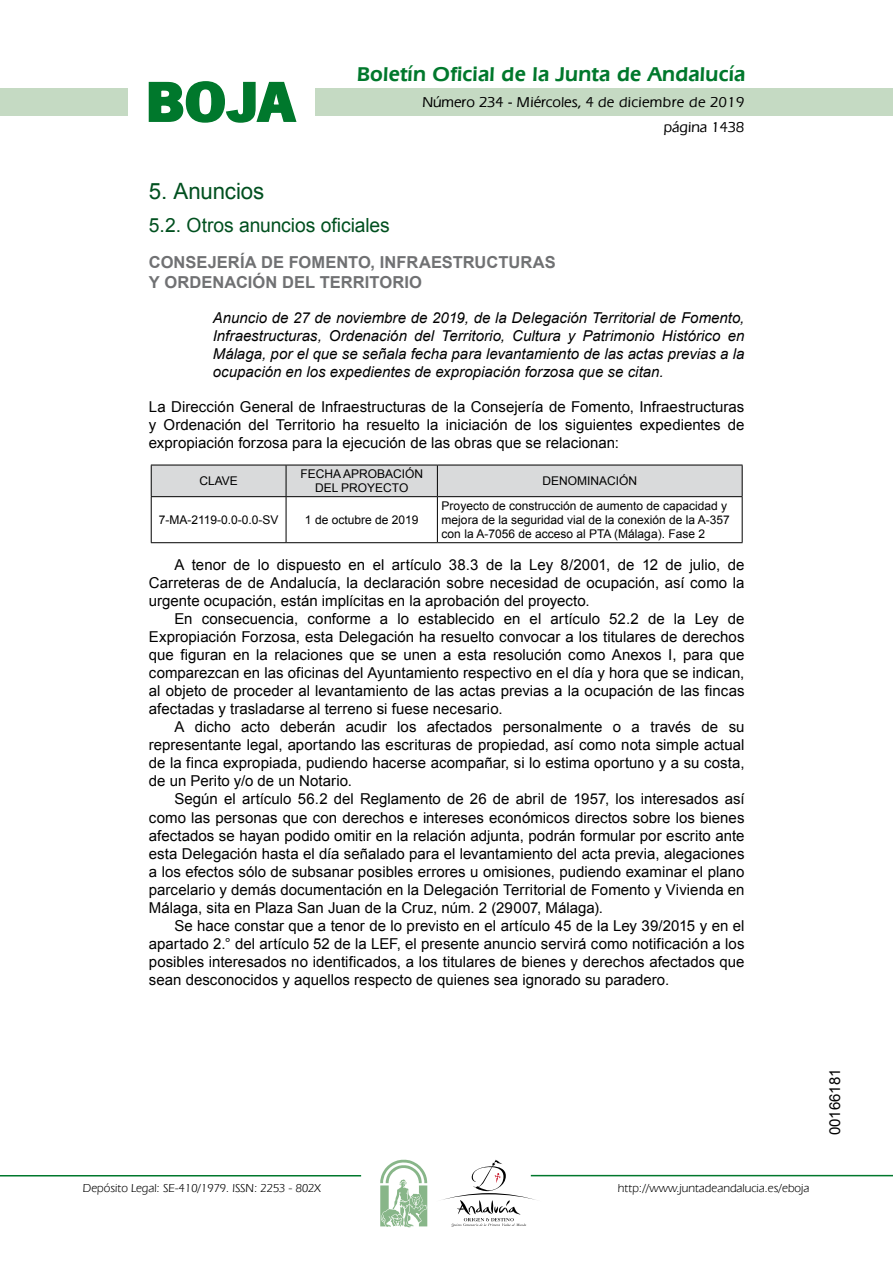
<style>
.page{position:relative;width:893px;height:1263px;background:#fff}
.page>*{position:absolute;margin:0;border:0;box-sizing:border-box;transform-origin:0 0}
.t1{font:700 57.75px "News Got T";color:#00782c;scale:1.14 1}
.t2{font:22.5px "Arial";letter-spacing:-.005em;color:#00501f}
.t3{font:600 21px "Eras IT Cby BT";letter-spacing:.01em;color:#00782c}
.t4{font:19.5px "Arial";letter-spacing:-.005em;color:#00501f}
.t5{font:700 16.5px/19.5px "Arial";letter-spacing:.005em;color:#707173}
.t6{font:15px/18px "Arial";color:#000;text-align:justify}
.t7{font:italic 15px/18px "Arial";color:#000;text-align:justify}
.t8{font:500 15px/24.5px "Eras IT Cby BT";color:#000;text-align:right}
.t9{font:12px/14.4px "Arial";color:#000;text-align:center}
.t10{font:12px "Eras IT Cby BT";color:#000}
</style>
<div class="page">
<div style="left:315px;top:88px;width:577px;height:28px;background:#c5dac3"></div>
<div style="left:0;top:88px;width:128px;height:28px;background:#c5dac3"></div>
<hr style="left:0;top:1175px;width:361px;height:2px;background:#00782c">
<hr style="left:531px;top:1175px;width:361px;height:1px;background:#00782c">
<svg style="left:148px;top:81px;width:149px;height:42px"></svg>
<svg style="left:380px;top:1159px;width:47px;height:68px"></svg>
<svg style="left:442px;top:1160px;width:100px;height:67px"></svg>
<div style="left:152px;top:466px;width:589px;height:30px;background:#d9dadb"></div>
<hr style="left:151px;top:465px;width:135px;height:1px;background:#000">
<hr style="left:151px;top:465px;width:1px;height:31px;background:#000">
<hr style="left:286px;top:465px;width:151px;height:1px;background:#000">
<hr style="left:286px;top:465px;width:1px;height:31px;background:#000">
<hr style="left:437px;top:465px;width:305px;height:1px;background:#000">
<hr style="left:437px;top:465px;width:1px;height:31px;background:#000">
<hr style="left:741px;top:465px;width:1px;height:31px;background:#000">
<hr style="left:151px;top:496px;width:135px;height:1px;background:#000">
<hr style="left:151px;top:497px;width:1px;height:45px;background:#000">
<hr style="left:286px;top:496px;width:151px;height:1px;background:#000">
<hr style="left:286px;top:497px;width:1px;height:45px;background:#000">
<hr style="left:437px;top:496px;width:305px;height:1px;background:#000">
<hr style="left:437px;top:497px;width:1px;height:45px;background:#000">
<hr style="left:741px;top:497px;width:1px;height:45px;background:#000">
<hr style="left:151px;top:542px;width:135px;height:1px;background:#000">
<hr style="left:286px;top:542px;width:151px;height:1px;background:#000">
<hr style="left:437px;top:542px;width:305px;height:1px;background:#000">
<h1 class="t1" style="left:145px;top:68px;width:133px">BOJA</h1>
<h3 class="t3" style="left:357px;top:62px;width:390px">Boletín Oficial de la Junta de Andalucía</h3>
<p class="t8" style="left:422px;top:90px;width:323px">Número 234 - Miércoles, 4 de diciembre de 2019 página 1438</p>
<h2 class="t2" style="left:149px;top:177px;width:117px">5. Anuncios</h2>
<h3 class="t4" style="left:149px;top:212px;width:242px">5.2. Otros anuncios oficiales</h3>
<p class="t5" style="left:149px;top:253px;width:408px">CONSEJERÍA DE FOMENTO, INFRAESTRUCTURAS<br>Y ORDENACIÓN DEL TERRITORIO</p>
<p class="t7" style="left:213px;top:309px;width:533px">Anuncio de 27 de noviembre de 2019, de la Delegación Territorial de Fomento, Infraestructuras, Ordenación del Territorio, Cultura y Patrimonio Histórico en Málaga, por el que se señala fecha para levantamiento de las actas previas a la ocupación en los expedientes de expropiación forzosa que se citan.</p>
<p class="t6" style="left:149px;top:398px;width:597px">La Dirección General de Infraestructuras de la Consejería de Fomento, Infraestructuras y Ordenación del Territorio ha resuelto la iniciación de los siguientes expedientes de expropiación forzosa para la ejecución de las obras que se relacionan:</p>
<p class="t9" style="left:199px;top:474px;width:40px">CLAVE</p>
<p class="t9" style="left:300px;top:467px;width:124px">FECHA APROBACIÓN<br>DEL PROYECTO</p>
<p class="t9" style="left:542px;top:474px;width:96px">DENOMINACIÓN</p>
<p class="t9" style="left:159px;top:513px;width:121px">7-MA-2119-0.0-0.0-SV</p>
<p class="t9" style="left:305px;top:513px;width:115px">1 de octubre de 2019</p>
<p class="t9" style="left:441px;top:498px;width:290px;text-align:left">Proyecto de construcción de aumento de capacidad y mejora de la seguridad vial de la conexión de la A-357 con la A-7056 de acceso al PTA (Málaga). Fase 2</p>
<p class="t6" style="left:149px;top:555px;width:597px;text-indent:26px">A tenor de lo dispuesto en el artículo 38.3 de la Ley 8/2001, de 12 de julio, de Carreteras de de Andalucía, la declaración sobre necesidad de ocupación, así como la urgente ocupación, están implícitas en la aprobación del proyecto.</p>
<p class="t6" style="left:149px;top:610px;width:597px;text-indent:26px">En consecuencia, conforme a lo establecido en el artículo 52.2 de la Ley de Expropiación Forzosa, esta Delegación ha resuelto convocar a los titulares de derechos que figuran en la relaciones que se unen a esta resolución como Anexos I, para que comparezcan en las oficinas del Ayuntamiento respectivo en el día y hora que se indican, al objeto de proceder al levantamiento de las actas previas a la ocupación de las fincas afectadas y trasladarse al terreno si fuese necesario.</p>
<p class="t6" style="left:149px;top:718px;width:597px;text-indent:26px">A dicho acto deberán acudir los afectados personalmente o a través de su representante legal, aportando las escrituras de propiedad, así como nota simple actual de la finca expropiada, pudiendo hacerse acompañar, si lo estima oportuno y a su costa, de un Perito y/o de un Notario.</p>
<p class="t6" style="left:149px;top:790px;width:597px;text-indent:26px">Según el artículo 56.2 del Reglamento de 26 de abril de 1957, los interesados así como las personas que con derechos e intereses económicos directos sobre los bienes afectados se hayan podido omitir en la relación adjunta, podrán formular por escrito ante esta Delegación hasta el día señalado para el levantamiento del acta previa, alegaciones a los efectos sólo de subsanar posibles errores u omisiones, pudiendo examinar el plano parcelario y demás documentación en la Delegación Territorial de Fomento y Vivienda en Málaga, sita en Plaza San Juan de la Cruz, núm. 2 (29007, Málaga).</p>
<p class="t6" style="left:149px;top:917px;width:597px;text-indent:26px">Se hace constar que a tenor de lo previsto en el artículo 45 de la Ley 39/2015 y en el apartado 2.° del artículo 52 de la LEF, el presente anuncio servirá como notificación a los posibles interesados no identificados, a los titulares de bienes y derechos afectados que sean desconocidos y aquellos respecto de quienes sea ignorado su paradero.</p>
<p class="t10" style="left:83px;top:1181px;width:239px">Depósito Legal: SE-410/1979. ISSN: 2253 - 802X</p>
<p class="t10" style="left:618px;top:1181px;width:193px">http://www.juntadeandalucia.es/eboja</p>
<p class="t6" style="left:826px;top:1135px;width:68px;rotate:-90deg">00166181</p>
</div>
